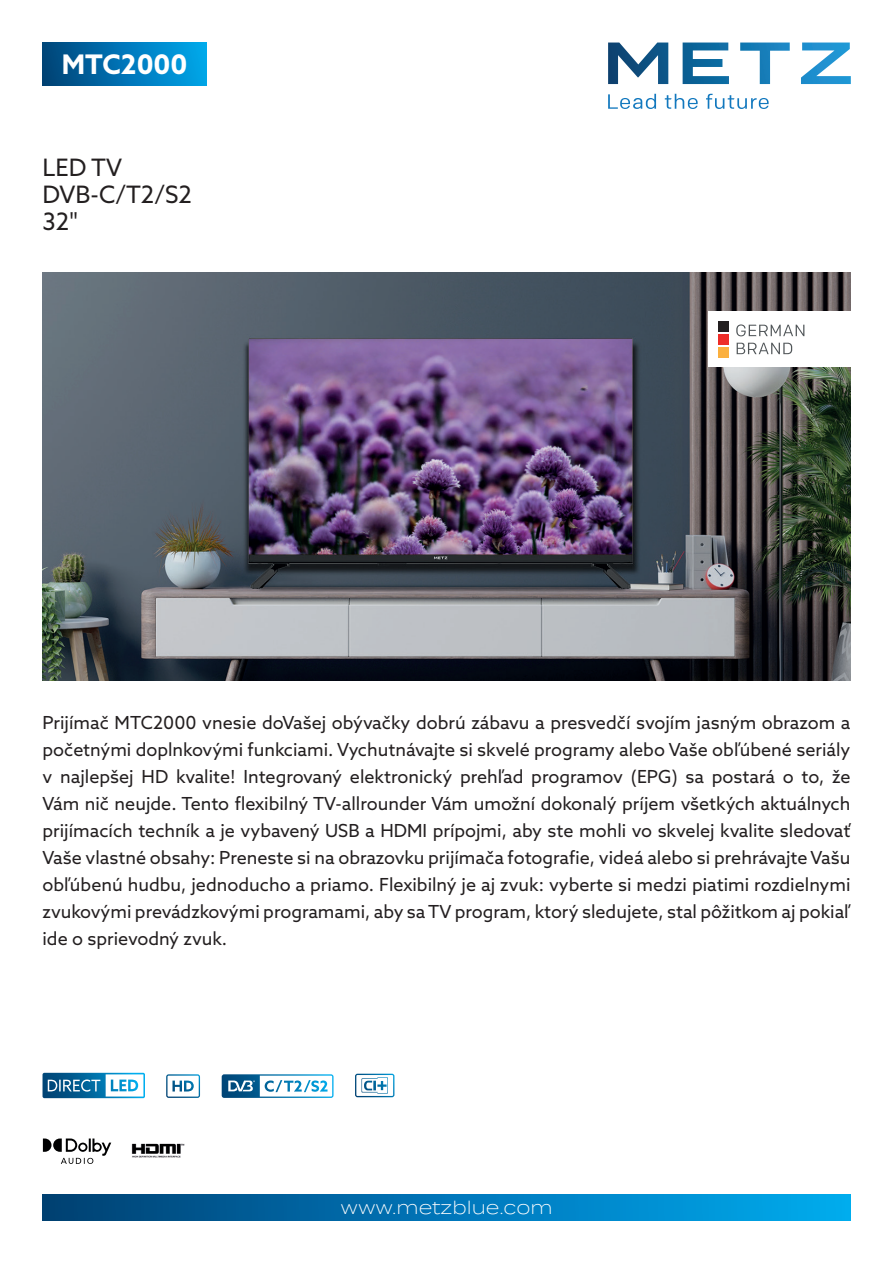
<style>
.page{position:relative;width:893px;height:1263px;background:#fff}
.page>*{position:absolute;margin:0;border:0;box-sizing:border-box;transform-origin:0 0}
.t1{font:700 27px "Azo Sans";color:#fff}
.t2{font:24px/27px "Azo Sans";color:#231f20}
.t3{font:18px/27px "Azo Sans";color:#231f20;text-align:justify}
.t4{font:300 18px "Termina";color:#fff}
</style>
<div class="page">
<svg style="left:608px;top:43px;width:60px;height:41px"></svg>
<svg style="left:683px;top:43px;width:46px;height:41px"></svg>
<svg style="left:740px;top:43px;width:50px;height:41px"></svg>
<svg style="left:801px;top:43px;width:50px;height:41px"></svg>
<svg style="left:608px;top:94px;width:48px;height:15px"></svg>
<svg style="left:665px;top:94px;width:33px;height:15px"></svg>
<svg style="left:706px;top:94px;width:63px;height:15px"></svg>
<div style="left:43px;top:1194px;width:807px;height:26px;background:linear-gradient(to right,#004076,#00acf3)"></div>
<img style="left:43px;top:272px;width:808px;height:408px">
<div style="left:43px;top:43px;width:164px;height:43px;background:linear-gradient(to right,#00437a,#00a7ee)"></div>
<svg style="left:166px;top:1074px;width:34px;height:24px"></svg>
<svg style="left:222px;top:1074px;width:111px;height:24px"></svg>
<svg style="left:355px;top:1074px;width:39px;height:23px"></svg>
<svg style="left:43px;top:1138px;width:68px;height:26px"></svg>
<img style="left:131px;top:1143px;width:54px;height:15px">
<div style="left:708px;top:311px;width:144px;height:56px;background:#fff"></div>
<svg style="left:736px;top:324px;width:68px;height:12px"></svg>
<svg style="left:737px;top:343px;width:55px;height:11px"></svg>
<div style="left:719px;top:321px;width:10px;height:10px;background:#231f20"></div>
<div style="left:719px;top:334px;width:10px;height:10px;background:#ee2d28"></div>
<div style="left:719px;top:347px;width:10px;height:11px;background:#fbb03f"></div>
<svg style="left:43px;top:1073px;width:102px;height:25px"></svg>
<h1 class="t1" style="left:62px;top:47px;width:127px">MTC2000</h1>
<h2 class="t2" style="left:43px;top:153px;width:151px">LED TV<br>DVB-C/T2/S2<br>32"</h2>
<p class="t3" style="left:43px;top:708px;width:809px">Prijímač MTC2000 vnesie doVašej obývačky dobrú zábavu a presvedčí svojím jasným obrazom a početnými doplnkovými funkciami. Vychutnávajte si skvelé programy alebo Vaše obľúbené seriály v najlepšej HD kvalite! Integrovaný elektronický prehľad programov (EPG) sa postará o to, že Vám nič neujde. Tento flexibilný TV-allrounder Vám umožní dokonalý príjem všetkých aktuálnych prijímacích techník a je vybavený USB a HDMI prípojmi, aby ste mohli vo skvelej kvalite sledovať Vaše vlastné obsahy: Preneste si na obrazovku prijímača fotografie, videá alebo si prehrávajte Vašu obľúbenú hudbu, jednoducho a priamo. Flexibilný je aj zvuk: vyberte si medzi piatimi rozdielnymi zvukovými prevádzkovými programami, aby sa TV program, ktorý sledujete, stal pôžitkom aj pokiaľ ide o sprievodný zvuk.</p>
<p class="t4" style="left:340px;top:1194px;width:214px">www.metzblue.com</p>
</div>
